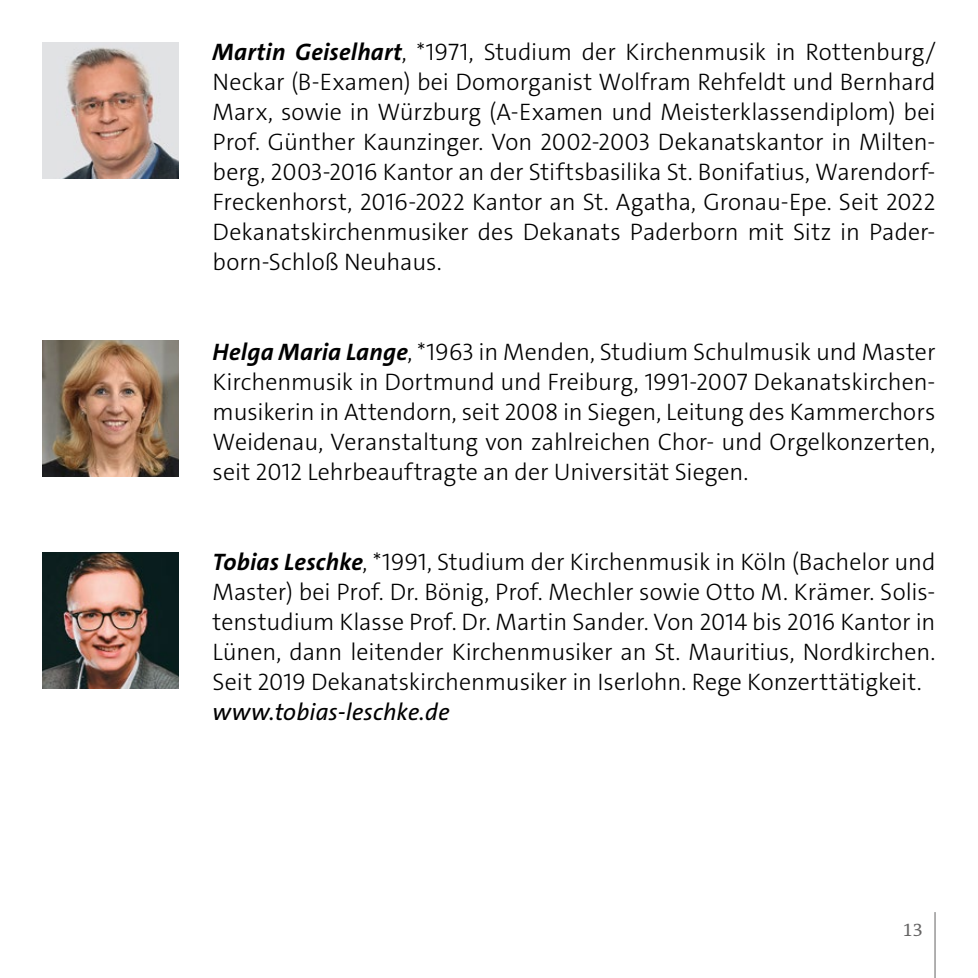
<style>
.page{position:relative;width:978px;height:978px;background:#fff}
.page>*{position:absolute;margin:0;border:0;box-sizing:border-box;transform-origin:0 0}
.t1{font:300 24px/30px "The Sans C4 s";color:#000;text-align:justify}
.t2{font:italic 24px "The Sans C4 s";letter-spacing:.005em;color:#000}
.t3{font:18px "The Antiqua B W5 Plain";color:#646363}
.s1{font-weight:700;font-style:italic}
</style>
<div class="page">
<hr style="left:934px;top:912px;width:1px;height:66px;background:#646363">
<img style="left:43px;top:553px;width:136px;height:136px">
<img style="left:43px;top:43px;width:136px;height:135px">
<img style="left:43px;top:340px;width:135px;height:136px">
<p class="t1" style="left:213px;top:37px;width:724px"><span class="s1">Martin Geiselhart</span>, *1971, Studium der Kirchenmusik in Rottenburg/ Neckar (B-Examen) bei Domorganist Wolfram Rehfeldt und Bernhard Marx, sowie in Würzburg (A-Examen und Meisterklassendiplom) bei Prof. Günther Kaunzinger. Von 2002-2003 Dekanatskantor in Milten&shy;berg, 2003-2016 Kantor an der Stiftsbasilika St. Bonifatius, Warendorf-Freckenhorst, 2016-2022 Kantor an St. Agatha, Gronau-Epe. Seit 2022<br>Dekanatskirchenmusiker des Dekanats Paderborn mit Sitz in Pader&shy;born-Schloß Neuhaus.</p>
<p class="t1" style="left:213px;top:337px;width:724px"><span class="s1">Helga Maria Lange</span>, *1963 in Menden, Studium Schulmusik und Master Kirchenmusik in Dortmund und Freiburg, 1991-2007 Dekanatskirchen&shy;musikerin in Attendorn, seit 2008 in Siegen, Leitung des Kammerchors Weidenau, Veranstaltung von zahlreichen Chor- und Orgelkonzerten, seit 2012 Lehrbeauftragte an der Universität Siegen.</p>
<p class="t1" style="left:213px;top:547px;width:724px"><span class="s1">Tobias Leschke</span>, *1991, Studium der Kirchenmusik in Köln (Bachelor und Master) bei Prof. Dr. Bönig, Prof. Mechler sowie Otto M. Krämer. Solis&shy;tenstudium Klasse Prof. Dr. Martin Sander. Von 2014 bis 2016 Kantor in Lünen, dann leitender Kirchenmusiker an St. Mauritius, Nordkirchen.<br>Seit 2019 Dekanatskirchenmusiker in Iserlohn. Rege Konzerttätigkeit.</p>
<p class="t2" style="left:213px;top:697px;width:239px">www.tobias-leschke.de</p>
<p class="t3" style="left:903px;top:918px;width:21px">13</p>
</div>
